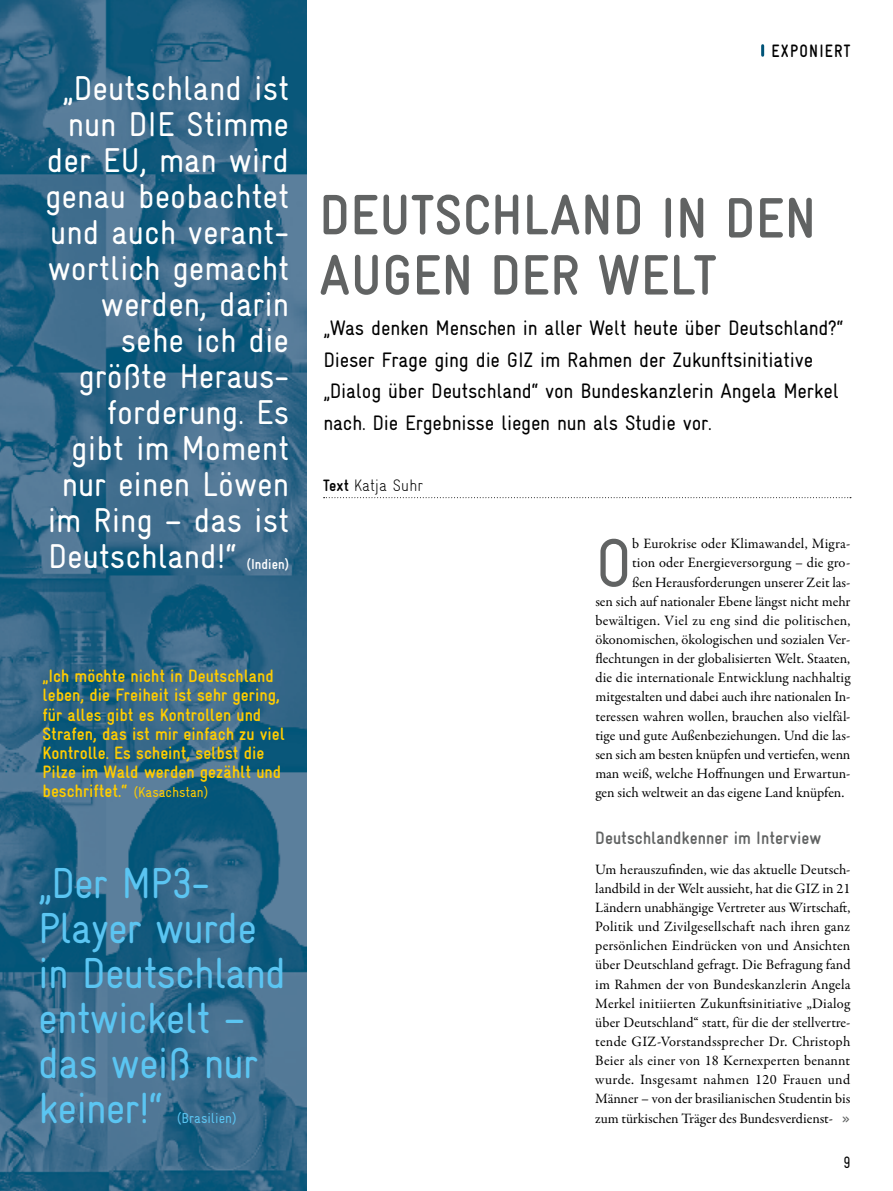
<style>
.page{position:relative;width:893px;height:1191px;background:#fff}
.page>*{position:absolute;margin:0;border:0;box-sizing:border-box;transform-origin:0 0}
.t1{font:condensed 68.55px "Gravur";color:#616363}
.t2{font:700 condensed 57px/60.2px "Gravur";letter-spacing:.005em;color:#616363}
.t3{font:condensed 43.5px/45px "Gravur";letter-spacing:-.02em;color:#5bc5f2}
.t4{font:condensed 34.5px "Gravur";color:#fff}
.t5{font:condensed 21px/31.5px "Gravur";letter-spacing:-.01em;color:#000}
.t6{font:700 condensed 18px/19.2px "Gravur";color:#fc0}
.t7{font:700 condensed 18px "Gravur";color:#616363}
.t8{font:700 condensed 18px "Gravur";letter-spacing:.075em;color:#000;scale:.9 1}
.t9{font:300 condensed 16.5px "Gravur";color:#000}
.t10{font:condensed 16.5px "Gravur";color:#000;scale:.9 1}
.t11{font:14.4px/19.2px "Garamond Premr Pro";color:#000;text-align:justify}
.t12{font:14.4px "Garamond Premr Pro";letter-spacing:.02em;color:#000}
.t13{font:condensed 14.4px "Gravur";color:#5bc5f2}
.t14{font:700 condensed 14.4px "Gravur";color:#fff}
.t15{font:condensed 13.8px "Gravur";color:#616363}
.s1{font-weight:400;font-size:14.4px}
.s2{font-weight:700}
</style>
<div class="page">
<img style="left:0;top:0;width:306px;height:1191px">
<svg style="left:761px;top:46px;width:3px;height:9px"></svg>
<svg style="left:324px;top:497px;width:527px;height:1px"></svg>
<p class="t4" style="left:63px;top:69px;width:228px">„Deutschland ist</p>
<p class="t4" style="left:68px;top:105px;width:223px">nun DIE Stimme</p>
<p class="t4" style="left:47px;top:141px;width:244px">der EU, man wird</p>
<p class="t4" style="left:45px;top:177px;width:245px">genau beobachtet</p>
<p class="t4" style="left:50px;top:213px;width:240px">und auch verant-</p>
<p class="t4" style="left:48px;top:249px;width:243px">wortlich gemacht</p>
<p class="t4" style="left:101px;top:285px;width:190px">werden, darin</p>
<p class="t4" style="left:121px;top:321px;width:170px">sehe ich die</p>
<p class="t4" style="left:78px;top:357px;width:212px">größte Heraus-</p>
<p class="t4" style="left:107px;top:393px;width:184px">forderung. Es</p>
<p class="t4" style="left:71px;top:429px;width:219px">gibt im Moment</p>
<p class="t4" style="left:62px;top:465px;width:229px">nur einen Löwen</p>
<p class="t4" style="left:48px;top:501px;width:243px">im Ring – das ist</p>
<p class="t4" style="left:48px;top:537px;width:190px">Deutschland!“</p>
<p class="t14" style="left:247px;top:555px;width:44px">(Indien)</p>
<p class="t6" style="left:43px;top:666px;width:244px">„Ich möchte nicht in Deutschland leben, die Freiheit ist sehr gering, für alles gibt es Kontrollen und Strafen, das ist mir einfach zu viel Kontrolle. Es scheint, selbst die Pilze im Wald werden gezählt und beschriftet.“ <span class="s1">(Kasachstan)</span></p>
<p class="t3" style="left:38px;top:861px;width:249px">„Der MP3-<br>Player wurde in Deutschland entwickelt – das weiß nur keiner!“</p>
<p class="t13" style="left:177px;top:1110px;width:61px">(Brasilien)</p>
<p class="t8" style="left:772px;top:40px;width:89px">exponiert</p>
<p class="t2" style="left:319px;top:185px;width:498px">Deutschland in den<br>Augen der Welt</p>
<p class="t5" style="left:323px;top:312px;width:521px">„Was denken Menschen in aller Welt heute über Deutschland?“ Dieser Frage ging die GIZ im Rahmen der Zukunftsinitiative „Dialog über Deutschland“ von Bundeskanzlerin Angela Merkel nach. Die Ergebnisse liegen nun als Studie vor.</p>
<p class="t9" style="left:323px;top:476px;width:101px"><span class="s2">Text</span> Katja Suhr</p>
<p class="t1" style="left:595px;top:525px;width:38px">O</p>
<p class="t11" style="left:632px;top:534px;width:220px">b Eurokrise oder Klimawandel, Migra-</p>
<p class="t11" style="left:632px;top:553px;width:220px">tion oder Energieversorgung – die gro-</p>
<p class="t11" style="left:632px;top:573px;width:220px">ßen Herausforderungen unserer Zeit las-</p>
<p class="t11" style="left:595px;top:592px;width:257px">sen sich auf nationaler Ebene längst nicht mehr</p>
<p class="t12" style="left:595px;top:611px;width:257px">bewältigen. Viel zu eng sind die politischen,</p>
<p class="t11" style="left:595px;top:630px;width:257px">ökonomischen, ökologischen und sozialen Ver-</p>
<p class="t11" style="left:595px;top:649px;width:256px">flechtungen in der globalisierten Welt. Staaten,</p>
<p class="t11" style="left:595px;top:668px;width:256px">die die internationale Entwicklung nachhaltig</p>
<p class="t11" style="left:595px;top:687px;width:257px">mitgestalten und dabei auch ihre nationalen In-</p>
<p class="t11" style="left:595px;top:707px;width:257px">teressen wahren wollen, brauchen also vielfäl-</p>
<p class="t11" style="left:595px;top:726px;width:256px">tige und gute Außenbeziehungen. Und die las-</p>
<p class="t11" style="left:595px;top:745px;width:257px">sen sich am besten knüpfen und vertiefen, wenn</p>
<p class="t11" style="left:595px;top:764px;width:257px">man weiß, welche Hoffnungen und Erwartun-</p>
<p class="t11" style="left:595px;top:783px;width:251px">gen sich weltweit an das eigene Land knüpfen.</p>
<p class="t7" style="left:595px;top:828px;width:228px">Deutschlandkenner im Interview</p>
<p class="t11" style="left:595px;top:860px;width:257px">Um herauszufinden, wie das aktuelle Deutsch&shy;landbild in der Welt aussieht, hat die GIZ in 21<br>Ländern unabhängige Vertreter aus Wirtschaft, Politik und Zivilgesellschaft nach ihren ganz persönlichen Eindrücken von und Ansichten über Deutschland gefragt. Die Befragung fand im Rahmen der von Bundeskanzlerin Angela Merkel initiierten Zukunftsinitiative „Dialog über Deutschland“ statt, für die der stellvertre&shy;tende GIZ-Vorstandssprecher Dr. Christoph Beier als einer von 18 Kernexperten benannt wurde. Insgesamt nahmen 120 Frauen und Männer – von der brasilianischen Studentin bis zum türkischen Träger des Bundesverdienst-</p>
<p class="t15" style="left:841px;top:1110px;width:10px">»</p>
<p class="t10" style="left:843px;top:1153px;width:9px">9</p>
</div>
